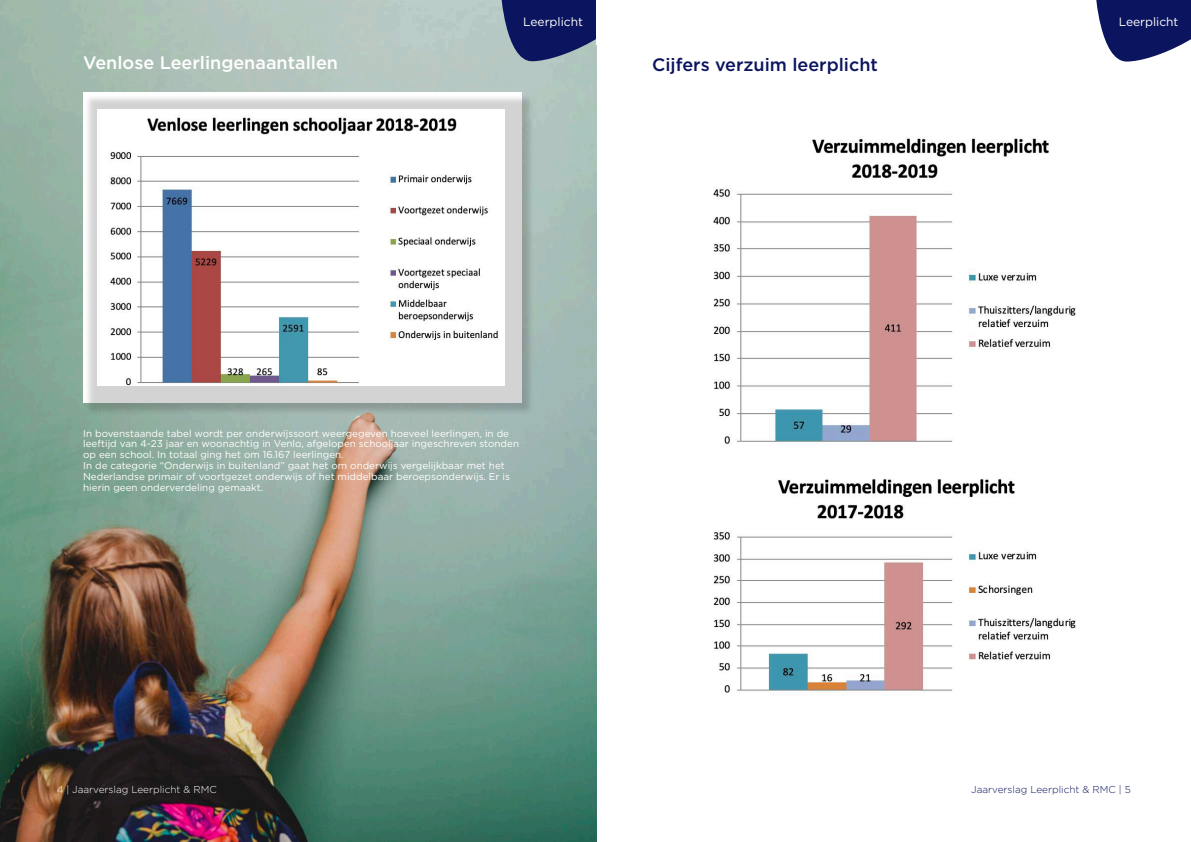
<style>
.page{position:relative;width:1191px;height:842px;background:#fff}
.page>*{position:absolute;margin:0;border:0;box-sizing:border-box;transform-origin:0 0}
.t1{font:500 18px "Gotham";color:#fff}
.t2{font:500 18px "Gotham";color:#0b145e}
.t3{font:12px "Gotham";color:#fff}
.t4{font:300 10px "Gotham";color:#fff}
.t5{font:300 10px "Gotham";color:#0b145e}
.t6{font:9.9px/10.8px "Gotham";color:#fff}
</style>
<div class="page">
<img style="left:0;top:0;width:596px;height:842px">
<svg style="left:501px;top:0;width:96px;height:61px"></svg>
<div style="left:596px;top:0;width:59px;height:45px;background:#fff"></div>
<svg style="left:1096px;top:0;width:95px;height:62px"></svg>
<div style="left:85px;top:94px;width:449px;height:322px;background:#231f20;opacity:.2"></div>
<img style="left:97px;top:109px;width:408px;height:277px">
<img style="left:713px;top:138px;width:363px;height:558px">
<h2 class="t1" style="left:83px;top:51px;width:256px">Venlose Leerlingenaantallen</h2>
<p class="t3" style="left:523px;top:14px;width:61px">Leerplicht</p>
<h2 class="t2" style="left:652px;top:53px;width:227px">Cijfers verzuim leerplicht</h2>
<p class="t6" style="left:83px;top:427px;width:437px">In bovenstaande tabel wordt per onderwijssoort weergegeven hoeveel leerlingen, in de leeftijd van 4-23 jaar en woonachtig in Venlo, afgelopen schooljaar ingeschreven stonden op een school. In totaal ging het om 16.167 leerlingen.<br>In de categorie “Onderwijs in buitenland” gaat het om onderwijs vergelijkbaar met het Nederlandse primair of voortgezet onderwijs of het middelbaar beroepsonderwijs. Er is hierin geen onderverdeling gemaakt.</p>
<p class="t3" style="left:1118px;top:14px;width:61px">Leerplicht</p>
<p class="t4" style="left:57px;top:783px;width:162px">4 | Jaarverslag Leerplicht &amp; RMC</p>
<p class="t5" style="left:971px;top:783px;width:161px">Jaarverslag Leerplicht &amp; RMC | 5</p>
</div>
